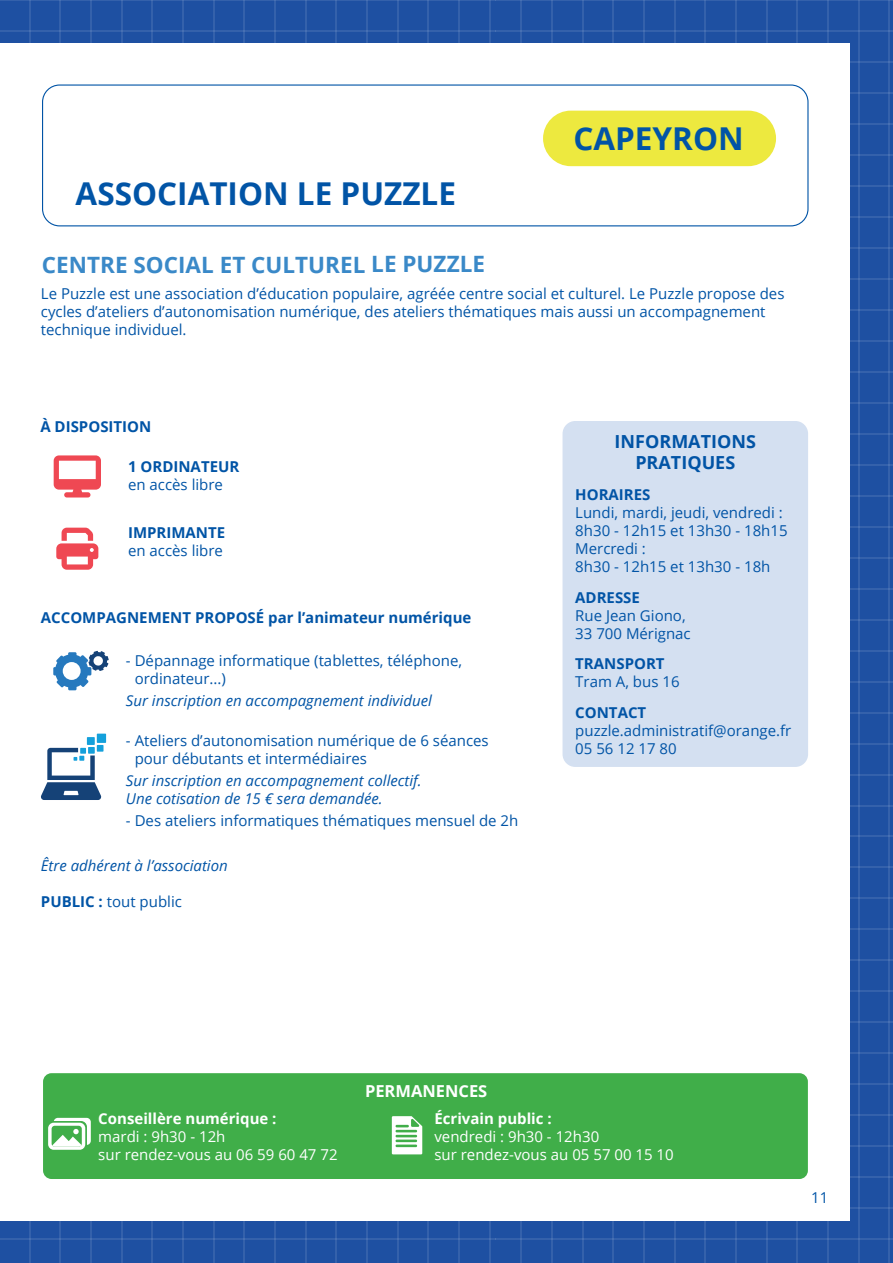
<style>
.page{position:relative;width:893px;height:1263px;background:#fff}
.page>*{position:absolute;margin:0;border:0;box-sizing:border-box;transform-origin:0 0}
.t1{font:700 31.5px "Open Sans";color:#0154a6}
.t2{font:700 22.5px "Open Sans";color:#3a89c8}
.t3{font:700 18px/21.6px "Open Sans";color:#0154a6;text-align:center}
.t4{font:700 16.5px "Open Sans";color:#fff}
.t5{font:15px/18px "Open Sans";color:#0154a6}
.t6{font:italic 15px/18px "Open Sans";color:#0154a6}
.t7{font:700 15px "Open Sans";color:#0154a6}
.t8{font:15px/18px "Open Sans";color:#fff}
.t9{font:700 15px "Open Sans";color:#fff}
.s1{font-weight:700}
</style>
<div class="page">
<div style="left:0;top:0;width:515px;height:1263px;background:#1e50a2"></div>
<hr style="left:29px;top:0;width:1px;height:1263px;background:#fff">
<hr style="left:60px;top:0;width:1px;height:1263px;background:#fff">
<hr style="left:90px;top:0;width:2px;height:1263px;background:#fff">
<hr style="left:121px;top:0;width:1px;height:1263px;background:#fff">
<hr style="left:152px;top:0;width:1px;height:1263px;background:#fff">
<hr style="left:182px;top:0;width:2px;height:1263px;background:#fff">
<hr style="left:213px;top:0;width:1px;height:1263px;background:#fff">
<hr style="left:244px;top:0;width:1px;height:1263px;background:#fff">
<hr style="left:274px;top:0;width:2px;height:1263px;background:#fff">
<hr style="left:305px;top:0;width:1px;height:1263px;background:#fff">
<hr style="left:336px;top:0;width:1px;height:1263px;background:#fff">
<hr style="left:366px;top:0;width:2px;height:1263px;background:#fff">
<hr style="left:397px;top:0;width:1px;height:1263px;background:#fff">
<hr style="left:428px;top:0;width:1px;height:1263px;background:#fff">
<hr style="left:458px;top:0;width:2px;height:1263px;background:#fff">
<hr style="left:489px;top:0;width:1px;height:1263px;background:#fff">
<hr style="left:0;top:0;width:515px;height:1px;background:#fff">
<hr style="left:0;top:30px;width:515px;height:1px;background:#fff">
<hr style="left:0;top:1239px;width:515px;height:1px;background:#fff">
<div style="left:496px;top:0;width:397px;height:1263px;background:#1e50a2"></div>
<hr style="left:521px;top:0;width:1px;height:1263px;background:#fff">
<hr style="left:551px;top:0;width:1px;height:1263px;background:#fff">
<hr style="left:582px;top:0;width:1px;height:1263px;background:#fff">
<hr style="left:613px;top:0;width:1px;height:1263px;background:#fff">
<hr style="left:643px;top:0;width:1px;height:1263px;background:#fff">
<hr style="left:674px;top:0;width:1px;height:1263px;background:#fff">
<hr style="left:705px;top:0;width:1px;height:1263px;background:#fff">
<hr style="left:735px;top:0;width:1px;height:1263px;background:#fff">
<hr style="left:766px;top:0;width:1px;height:1263px;background:#fff">
<hr style="left:797px;top:0;width:1px;height:1263px;background:#fff">
<hr style="left:827px;top:0;width:2px;height:1263px;background:#fff">
<hr style="left:858px;top:0;width:1px;height:1263px;background:#fff">
<hr style="left:889px;top:0;width:1px;height:1263px;background:#fff">
<hr style="left:496px;top:0;width:397px;height:1px;background:#fff">
<hr style="left:496px;top:30px;width:397px;height:1px;background:#fff">
<hr style="left:496px;top:61px;width:397px;height:1px;background:#fff">
<hr style="left:496px;top:92px;width:397px;height:1px;background:#fff">
<hr style="left:496px;top:123px;width:397px;height:1px;background:#fff">
<hr style="left:496px;top:154px;width:397px;height:1px;background:#fff">
<hr style="left:496px;top:185px;width:397px;height:1px;background:#fff">
<hr style="left:496px;top:216px;width:397px;height:1px;background:#fff">
<hr style="left:496px;top:247px;width:397px;height:1px;background:#fff">
<hr style="left:496px;top:278px;width:397px;height:1px;background:#fff">
<hr style="left:496px;top:309px;width:397px;height:1px;background:#fff">
<hr style="left:496px;top:340px;width:397px;height:1px;background:#fff">
<hr style="left:496px;top:371px;width:397px;height:1px;background:#fff">
<hr style="left:496px;top:402px;width:397px;height:1px;background:#fff">
<hr style="left:496px;top:433px;width:397px;height:1px;background:#fff">
<hr style="left:496px;top:464px;width:397px;height:1px;background:#fff">
<hr style="left:496px;top:495px;width:397px;height:1px;background:#fff">
<hr style="left:496px;top:526px;width:397px;height:1px;background:#fff">
<hr style="left:496px;top:557px;width:397px;height:1px;background:#fff">
<hr style="left:496px;top:588px;width:397px;height:1px;background:#fff">
<hr style="left:496px;top:619px;width:397px;height:1px;background:#fff">
<hr style="left:496px;top:650px;width:397px;height:1px;background:#fff">
<hr style="left:496px;top:681px;width:397px;height:1px;background:#fff">
<hr style="left:496px;top:712px;width:397px;height:1px;background:#fff">
<hr style="left:496px;top:743px;width:397px;height:1px;background:#fff">
<hr style="left:496px;top:774px;width:397px;height:1px;background:#fff">
<hr style="left:496px;top:805px;width:397px;height:1px;background:#fff">
<hr style="left:496px;top:836px;width:397px;height:1px;background:#fff">
<hr style="left:496px;top:867px;width:397px;height:1px;background:#fff">
<hr style="left:496px;top:898px;width:397px;height:1px;background:#fff">
<hr style="left:496px;top:929px;width:397px;height:1px;background:#fff">
<hr style="left:496px;top:960px;width:397px;height:1px;background:#fff">
<hr style="left:496px;top:991px;width:397px;height:1px;background:#fff">
<hr style="left:496px;top:1022px;width:397px;height:1px;background:#fff">
<hr style="left:496px;top:1053px;width:397px;height:1px;background:#fff">
<hr style="left:496px;top:1084px;width:397px;height:1px;background:#fff">
<hr style="left:496px;top:1115px;width:397px;height:1px;background:#fff">
<hr style="left:496px;top:1146px;width:397px;height:1px;background:#fff">
<hr style="left:496px;top:1177px;width:397px;height:1px;background:#fff">
<hr style="left:496px;top:1208px;width:397px;height:1px;background:#fff">
<hr style="left:496px;top:1239px;width:397px;height:1px;background:#fff">
<div style="left:0;top:43px;width:850px;height:1177px;background:#fff"></div>
<div style="left:42px;top:84px;width:766px;height:142px;border:1px solid #0154a6;border-radius:17px"></div>
<div style="left:562px;top:421px;width:246px;height:346px;background:#d4e0f1;border-radius:13px"></div>
<div style="left:543px;top:111px;width:233px;height:55px;background:#ede93f;border-radius:28px"></div>
<svg style="left:54px;top:455px;width:47px;height:42px"></svg>
<svg style="left:56px;top:528px;width:42px;height:42px"></svg>
<div style="left:97px;top:734px;width:9px;height:9px;background:#14a0db"></div>
<div style="left:87px;top:737px;width:8px;height:8px;background:#14a0db"></div>
<div style="left:97px;top:745px;width:7px;height:7px;background:#14a0db"></div>
<svg style="left:41px;top:748px;width:61px;height:52px"></svg>
<svg style="left:53px;top:651px;width:56px;height:39px"></svg>
<div style="left:43px;top:1073px;width:765px;height:106px;background:#40ae49;border-radius:9px"></div>
<svg style="left:392px;top:1116px;width:30px;height:38px"></svg>
<div style="left:48px;top:1123px;width:37px;height:27px;background:#fff;border-radius:6px"></div>
<svg style="left:52px;top:1117px;width:39px;height:30px"></svg>
<h1 class="t1" style="left:76px;top:171px;width:382px">ASSOCIATION LE PUZZLE</h1>
<h2 class="t2" style="left:42px;top:249px;width:445px">CENTRE SOCIAL ET CULTUREL LE PUZZLE</h2>
<h1 class="t1" style="left:573px;top:117px;width:172px">CAPEYRON</h1>
<p class="t5" style="left:41px;top:284px;width:745px">Le Puzzle est une association d’éducation populaire, agréée centre social et culturel. Le Puzzle propose des cycles d’ateliers d’autonomisation numérique, des ateliers thématiques mais aussi un accompagnement technique individuel.</p>
<p class="t7" style="left:40px;top:416px;width:112px">À DISPOSITION</p>
<p class="t7" style="left:128px;top:456px;width:113px">1 ORDINATEUR</p>
<p class="t5" style="left:128px;top:475px;width:96px">en accès libre</p>
<p class="t7" style="left:128px;top:522px;width:99px">IMPRIMANTE</p>
<p class="t5" style="left:128px;top:541px;width:96px">en accès libre</p>
<p class="t7" style="left:41px;top:607px;width:432px">ACCOMPAGNEMENT PROPOSÉ par l’animateur numérique</p>
<p class="t5" style="left:135px;top:651px;width:329px;text-indent:-9px">- Dépannage informatique (tablettes, téléphone, ordinateur...)</p>
<p class="t6" style="left:126px;top:692px;width:307px">Sur inscription en accompagnement individuel</p>
<p class="t5" style="left:135px;top:731px;width:356px;text-indent:-9px">- Ateliers d’autonomisation numérique de 6 séances pour débutants et intermédiaires</p>
<p class="t6" style="left:126px;top:771px;width:297px">Sur inscription en accompagnement collectif.<br>Une cotisation de 15 € sera demandée.</p>
<p class="t5" style="left:126px;top:811px;width:394px">- Des ateliers informatiques thématiques mensuel de 2h</p>
<p class="t6" style="left:41px;top:856px;width:188px">Être adhérent à l’association</p>
<p class="t5" style="left:41px;top:892px;width:142px"><span class="s1">PUBLIC :</span> tout public</p>
<p class="t3" style="left:615px;top:430px;width:143px">INFORMATIONS<br>PRATIQUES</p>
<p class="t7" style="left:575px;top:484px;width:77px">HORAIRES</p>
<p class="t5" style="left:575px;top:503px;width:214px">Lundi, mardi, jeudi, vendredi :<br>8h30 - 12h15 et 13h30 - 18h15<br>Mercredi :<br>8h30 - 12h15 et 13h30 - 18h</p>
<p class="t7" style="left:575px;top:587px;width:66px">ADRESSE</p>
<p class="t5" style="left:575px;top:606px;width:117px">Rue Jean Giono,<br>33 700 Mérignac</p>
<p class="t7" style="left:575px;top:653px;width:91px">TRANSPORT</p>
<p class="t5" style="left:575px;top:673px;width:106px">Tram A, bus 16</p>
<p class="t7" style="left:575px;top:702px;width:72px">CONTACT</p>
<p class="t5" style="left:575px;top:721px;width:218px">puzzle.administratif@orange.fr<br>05 56 12 17 80</p>
<p class="t9" style="left:98px;top:1108px;width:180px">Conseillère numérique :</p>
<p class="t8" style="left:98px;top:1127px;width:241px">mardi : 9h30 - 12h<br>sur rendez-vous au 06 59 60 47 72</p>
<p class="t4" style="left:365px;top:1079px;width:124px">PERMANENCES</p>
<p class="t9" style="left:434px;top:1108px;width:119px">Écrivain public :</p>
<p class="t8" style="left:434px;top:1127px;width:241px">vendredi : 9h30 - 12h30<br>sur rendez-vous au 05 57 00 15 10</p>
<p class="t5" style="left:811px;top:1188px;width:19px">11</p>
</div>
